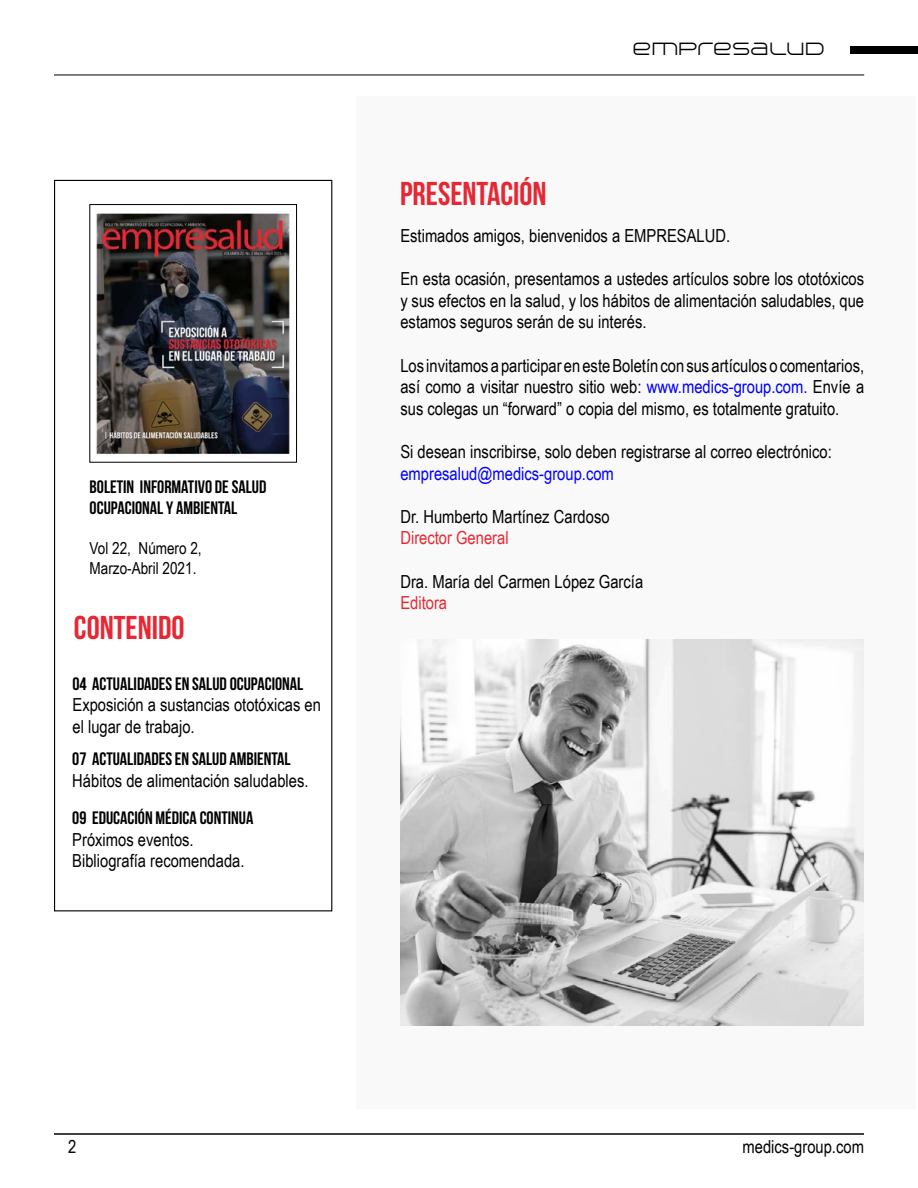
<style>
.page{position:relative;width:918px;height:1188px;background:#fff}
.page>*{position:absolute;margin:0;border:0;box-sizing:border-box;transform-origin:0 0}
.t1{font:33px "Bebas Neue";color:#e52834}
.t2{font:18px/21.6px "Arial Narrow";color:#000;text-align:justify}
.t3{font:18px/21.6px "Bebas Neue";color:#000}
.t4{font:18px "Arial Narrow";color:#00f}
.t5{font:18px "Arial Narrow";color:#e52834}
.t6{font:300 18px "Arkitech";letter-spacing:-.04em;color:#000}
.t7{font:16.5px/19.8px "Arial Narrow";color:#000}
.s1{color:#00f}
</style>
<div class="page">
<div style="left:850px;top:47px;width:68px;height:7px;background:#000"></div>
<hr style="left:54px;top:1133px;width:810px;height:2px;background:#000">
<div style="left:357px;top:96px;width:559px;height:1012px;background:#f8f8f8"></div>
<div style="left:54px;top:180px;width:278px;height:731px;background:#fff;border:1px solid #000"></div>
<hr style="left:54px;top:75px;width:810px;height:1px;background:#000">
<img style="left:95px;top:213px;width:195px;height:242px">
<div style="left:90px;top:204px;width:207px;height:258px;border:1px solid #000"></div>
<img style="left:400px;top:639px;width:464px;height:387px">
<p class="t3" style="left:90px;top:476px;width:178px">BOLETIN INFORMATIVO DE SALUD<br>OCUPACIONAL Y AMBIENTAL</p>
<p class="t7" style="left:90px;top:538px;width:114px">Vol 22, Número 2,<br>Marzo-Abril 2021.</p>
<h1 class="t1" style="left:74px;top:610px;width:112px">CONTENIDO</h1>
<p class="t3" style="left:72px;top:672px;width:232px">04 ACTUALIDADES EN SALUD OCUPACIONAL</p>
<p class="t2" style="left:72px;top:694px;width:250px">Exposición a sustancias ototóxicas en el lugar de trabajo.</p>
<p class="t3" style="left:72px;top:748px;width:220px">07 ACTUALIDADES EN SALUD AMBIENTAL</p>
<p class="t2" style="left:72px;top:769px;width:238px">Hábitos de alimentación saludables.</p>
<p class="t3" style="left:72px;top:807px;width:183px">09 EDUCACIÓN MÉDICA CONTINUA</p>
<p class="t2" style="left:72px;top:828px;width:174px">Próximos eventos.<br>Bibliografía recomendada.</p>
<p class="t6" style="left:631px;top:37px;width:194px">EMPRESALUD</p>
<h1 class="t1" style="left:400px;top:175px;width:148px">PRESENTACIÓN</h1>
<p class="t2" style="left:400px;top:224px;width:331px">Estimados amigos, bienvenidos a EMPRESALUD.</p>
<p class="t2" style="left:400px;top:267px;width:465px">En esta ocasión, presentamos a ustedes artículos sobre los ototóxicos y sus efectos en la salud, y los hábitos de alimentación saludables, que estamos seguros serán de su interés.</p>
<p class="t2" style="left:400px;top:354px;width:465px">Los invitamos a participar en este Boletín con sus artículos o comentarios, así como a visitar nuestro sitio web: <span class="s1">www.medics-group.com.</span> Envíe a sus colegas un “forward” o copia del mismo, es totalmente gratuito.</p>
<p class="t2" style="left:400px;top:440px;width:433px">Si desean inscribirse, solo deben registrarse al correo electrónico:</p>
<p class="t4" style="left:400px;top:460px;width:215px">empresalud@medics-group.com</p>
<p class="t2" style="left:400px;top:505px;width:211px">Dr. Humberto Martínez Cardoso</p>
<p class="t5" style="left:400px;top:525px;width:110px">Director General</p>
<p class="t2" style="left:400px;top:570px;width:244px">Dra. María del Carmen López García</p>
<p class="t5" style="left:400px;top:590px;width:48px">Editora</p>
<p class="t2" style="left:68px;top:1135px;width:10px">2</p>
<p class="t2" style="left:743px;top:1135px;width:123px">medics-group.com</p>
</div>
